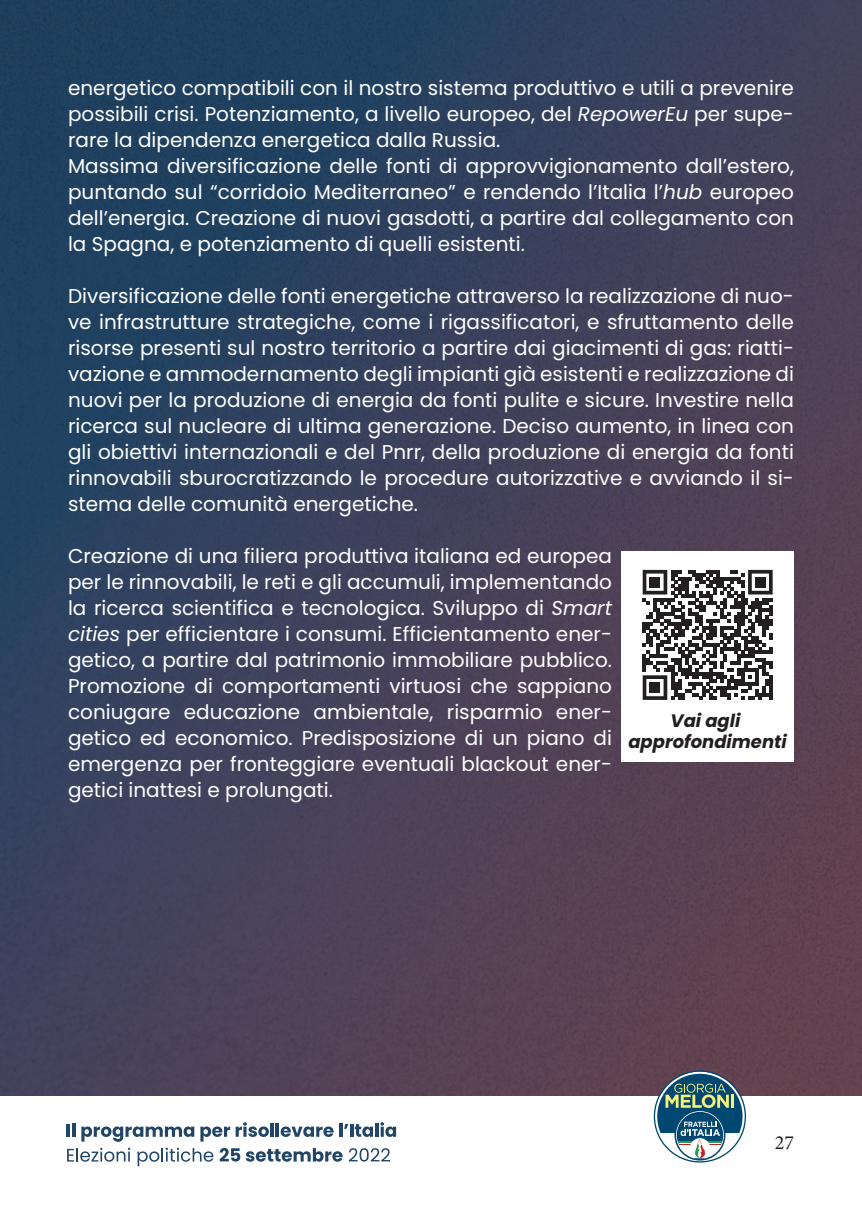
<style>
.page{position:relative;width:862px;height:1208px;background:#fff}
.page>*{position:absolute;margin:0;border:0;box-sizing:border-box;transform-origin:0 0}
.t1{font:20px/26px "Poppins";color:#fff;text-align:justify}
.t2{font:20px "Minion Pro";color:#231f20}
.t3{font:italic 700 18px/21.6px "Poppins";color:#231f20;text-align:center}
.s1{font-style:italic}
</style>
<div class="page">
<img style="left:0;top:0;width:862px;height:1096px">
<svg style="left:67px;top:1123px;width:8px;height:13px"></svg>
<svg style="left:81px;top:1126px;width:113px;height:15px"></svg>
<svg style="left:200px;top:1126px;width:30px;height:15px"></svg>
<svg style="left:236px;top:1122px;width:33px;height:15px"></svg>
<hr style="left:270px;top:1123px;width:4px;height:13px;background:#224567">
<svg style="left:276px;top:1122px;width:120px;height:15px"></svg>
<svg style="left:67px;top:1147px;width:63px;height:14px"></svg>
<svg style="left:138px;top:1147px;width:75px;height:19px"></svg>
<svg style="left:220px;top:1148px;width:20px;height:13px"></svg>
<svg style="left:246px;top:1148px;width:96px;height:13px"></svg>
<svg style="left:349px;top:1148px;width:41px;height:13px"></svg>
<svg style="left:654px;top:1070px;width:92px;height:92px"></svg>
<div style="left:622px;top:551px;width:172px;height:210px;background:#fff"></div>
<svg style="left:642px;top:570px;width:130px;height:130px"></svg>
<div style="left:650px;top:577px;width:10px;height:10px;background:#231f20"></div>
<div style="left:755px;top:577px;width:10px;height:10px;background:#231f20"></div>
<div style="left:650px;top:682px;width:10px;height:11px;background:#231f20"></div>
<p class="t1" style="left:68px;top:75px;width:727px;text-align:left">energetico compatibili con il nostro sistema produttivo e utili a prevenire possibili crisi. Potenziamento, a livello europeo, del <span class="s1">RepowerEu</span> per supe&shy;rare la dipendenza energetica dalla Russia.<br>Massima diversificazione delle fonti di approvvigionamento dall’estero, puntando sul “corridoio Mediterraneo” e rendendo l’Italia l’<span class="s1">hub</span> europeo dell’energia. Creazione di nuovi gasdotti, a partire dal collegamento con la Spagna, e potenziamento di quelli esistenti.</p>
<p class="t1" style="left:68px;top:283px;width:727px">Diversificazione delle fonti energetiche attraverso la realizzazione di nuo&shy;ve infrastrutture strategiche, come i rigassificatori, e sfruttamento delle risorse presenti sul nostro territorio a partire dai giacimenti di gas: riatti&shy;vazione e ammodernamento degli impianti già esistenti e realizzazione di nuovi per la produzione di energia da fonti pulite e sicure. Investire nella ricerca sul nucleare di ultima generazione. Deciso aumento, in linea con gli obiettivi internazionali e del Pnrr, della produzione di energia da fonti rinnovabili sburocratizzando le procedure autorizzative e avviando il si&shy;stema delle comunità energetiche.</p>
<p class="t1" style="left:68px;top:543px;width:545px">Creazione di una filiera produttiva italiana ed europea per le rinnovabili, le reti e gli accumuli, implementando la ricerca scientifica e tecnologica. Sviluppo di <span class="s1">Smart cities</span> per efficientare i consumi. Efficientamento ener&shy;getico, a partire dal patrimonio immobiliare pubblico.<br>Promozione di comportamenti virtuosi che sappiano coniugare educazione ambientale, risparmio ener&shy;getico ed economico. Predisposizione di un piano di emergenza per fronteggiare eventuali blackout ener&shy;getici inattesi e prolungati.</p>
<p class="t3" style="left:628px;top:709px;width:160px">Vai agli approfondimenti</p>
<p class="t2" style="left:775px;top:1130px;width:21px">27</p>
</div>
